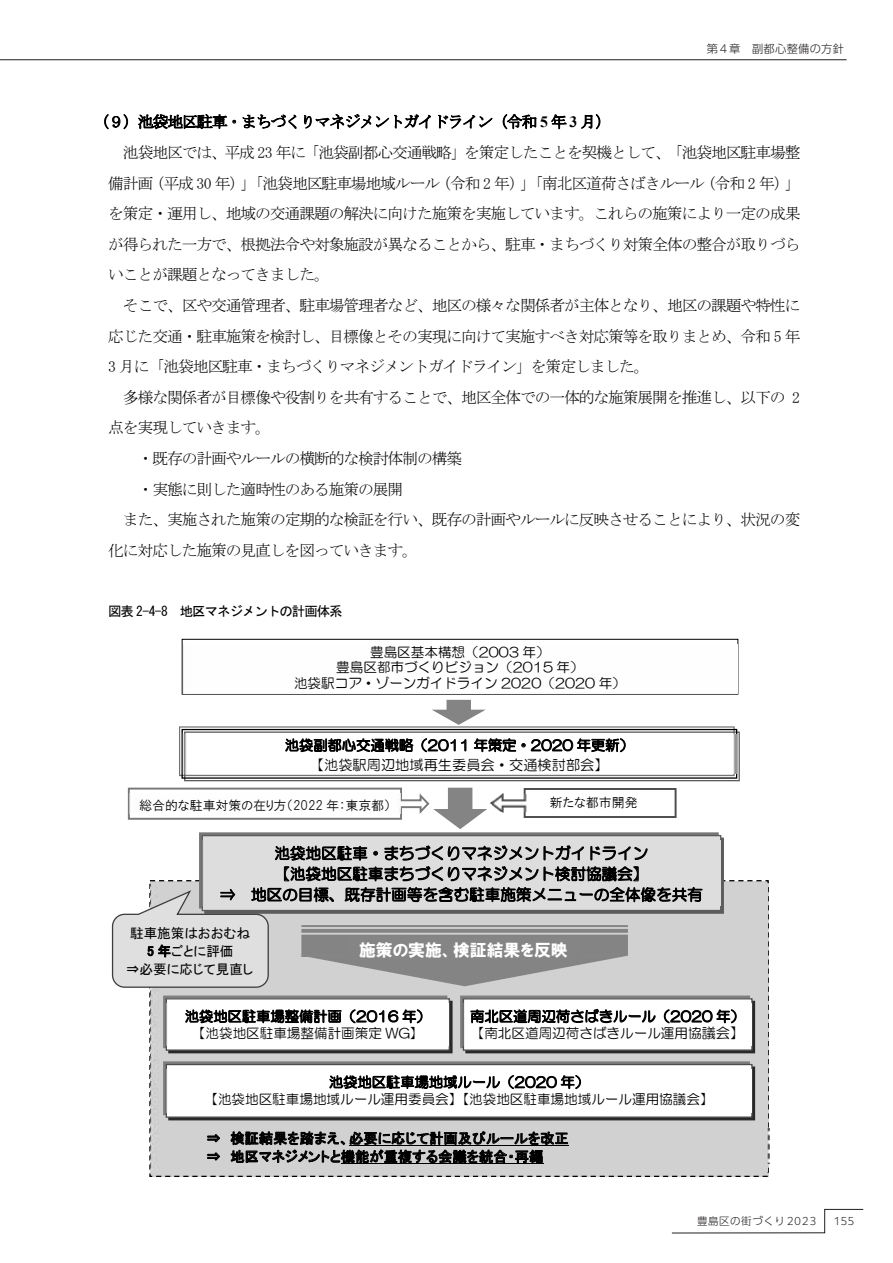
<style>
.page{position:relative;width:893px;height:1263px;background:#fff}
.page>*{position:absolute;margin:0;border:0;box-sizing:border-box;transform-origin:0 0}
.t1{font:16.8px "HGP Soei Kakugothic UB";color:#fff}
.t2{font:15.75px "MS Mincho";letter-spacing:-.07em;color:#000}
.t3{font:15.45px/20.7px "HG Maru Gothic MPRO";letter-spacing:.005em;color:#000;text-align:center}
.t4{font:14.25px/19.4px "HG Maru Gothic MPRO";letter-spacing:.005em;color:#000;text-align:center}
.t5{font:14.25px/18.1px "MS P Gothic";letter-spacing:.005em;color:#000}
.t6{font:13.65px/15.5px "HG Maru Gothic MPRO";color:#000;text-align:center}
.t7{font:13.65px/18.1px "MS P Gothic";color:#000;text-align:center}
.t8{font:13.5px "MS Gothic";letter-spacing:-.08em;color:#000}
.t9{font:12.9px "HGP Gothic M";color:#000}
.t10{font:300 11.25px "PUD Shin Go Pr 6 N";letter-spacing:.025em;color:#231f20}
.t11{font:300 10.5px "PUD Shin Go Pr 6 N";letter-spacing:.05em;color:#231f20}
.s1{font-family:"Times New Roman";font-weight:700}
.s2{font-size:14.25px}
</style>
<div class="page">
<div style="left:150px;top:886px;width:618px;height:285px;background:#d1d1d1"></div>
<svg style="left:460px;top:995px;width:295px;height:58px;background:#666"></svg>
<div style="left:463px;top:999px;width:289px;height:51px;background:#fff"></div>
<div style="left:463px;top:998px;width:290px;height:53px;border:1px solid #4c4c4c"></div>
<img style="left:463px;top:1004px;width:2px;height:41px">
<svg style="left:163px;top:1061px;width:592px;height:59px;background:#616161"></svg>
<div style="left:166px;top:1064px;width:586px;height:53px;background:#fff"></div>
<div style="left:166px;top:1064px;width:587px;height:54px;border:1px solid #4c4c4c"></div>
<svg style="left:179px;top:638px;width:561px;height:143px"></svg>
<svg style="left:163px;top:995px;width:290px;height:58px;background:#666"></svg>
<div style="left:166px;top:999px;width:283px;height:51px;background:#fff"></div>
<div style="left:166px;top:998px;width:284px;height:53px;border:1px solid #4c4c4c"></div>
<img style="left:167px;top:1004px;width:282px;height:41px">
<div style="left:197px;top:1128px;width:573px;height:36px;background:#d1d1d1"></div>
<hr style="left:349px;top:1145px;width:220px;height:1px;background:#000">
<hr style="left:341px;top:1163px;width:202px;height:1px;background:#000">
<svg style="left:111px;top:787px;width:613px;height:201px"></svg>
<img style="left:492px;top:794px;width:150px;height:17px">
<div style="left:348px;top:938px;width:230px;height:22px;background:#858585"></div>
<hr style="left:0;top:59px;width:847px;height:1px;background:#231f20">
<svg style="left:671px;top:1209px;width:193px;height:24px"></svg>
<p class="t10" style="left:707px;top:40px;width:139px">第4章　副都心整備の方針</p>
<p class="t2" style="left:94px;top:114px;width:519px">（９）池袋地区駐車・まちづくりマネジメントガイドライン（令和 <span class="s1">5</span> 年 <span class="s1">3</span> 月）</p>
<p class="t2" style="left:123px;top:144px;width:679px">池袋地区では、平成 23 年に「池袋副都心交通戦略」を策定したことを契機として、「池袋地区駐車場整</p>
<p class="t2" style="left:108px;top:175px;width:694px">備計画（平成 30 年）」「池袋地区駐車場地域ルール（令和 2 年）」「南北区道荷さばきルール（令和 2 年）」</p>
<p class="t2" style="left:108px;top:206px;width:694px">を策定・運用し、地域の交通課題の解決に向けた施策を実施しています。これらの施策により一定の成果</p>
<p class="t2" style="left:108px;top:236px;width:694px">が得られた一方で、根拠法令や対象施設が異なることから、駐車・まちづくり対策全体の整合が取りづら</p>
<p class="t2" style="left:108px;top:267px;width:223px">いことが課題となってきました。</p>
<p class="t2" style="left:123px;top:297px;width:679px">そこで、区や交通管理者、駐車場管理者など、地区の様々な関係者が主体となり、地区の課題や特性に</p>
<p class="t2" style="left:108px;top:328px;width:694px">応じた交通・駐車施策を検討し、目標像とその実現に向けて実施すべき対応策等を取りまとめ、令和 5 年</p>
<p class="t2" style="left:108px;top:359px;width:543px">3 月に「池袋地区駐車・まちづくりマネジメントガイドライン」を策定しました。</p>
<p class="t2" style="left:123px;top:389px;width:679px">多様な関係者が目標像や役割りを共有することで、地区全体での一体的な施策展開を推進し、以下の 2</p>
<p class="t2" style="left:108px;top:420px;width:164px">点を実現していきます。</p>
<p class="t2" style="left:138px;top:450px;width:326px">・既存の計画やルールの横断的な検討体制の構築</p>
<p class="t2" style="left:138px;top:481px;width:267px">・実態に則した適時性のある施策の展開</p>
<p class="t2" style="left:123px;top:512px;width:679px">また、実施された施策の定期的な検証を行い、既存の計画やルールに反映させることにより、状況の変</p>
<p class="t2" style="left:108px;top:542px;width:311px">化に対応した施策の見直しを図っていきます。</p>
<p class="t8" style="left:108px;top:605px;width:236px">図表 2-4-8 地区マネジメントの計画体系</p>
<p class="t6" style="left:294px;top:644px;width:333px">豊島区基本構想（2003 年）<br>豊島区都市づくりビジョン（2015 年）<br>池袋駅コア・ゾーンガイドライン 2020（2020 年）</p>
<p class="t4" style="left:285px;top:735px;width:350px">池袋副都心交通戦略（2011 年策定・2020 年更新）【池袋駅周辺地域再生委員会・交通検討部会】</p>
<p class="t9" style="left:139px;top:799px;width:253px">総合的な駐車対策の在り方（2022 年：東京都）</p>
<p class="t9" style="left:550px;top:796px;width:89px">新たな都市開発</p>
<p class="t3" style="left:220px;top:843px;width:484px">池袋地区駐車・まちづくりマネジメントガイドライン<br>【池袋地区駐車まちづくりマネジメント検討協議会】<br>⇒ 地区の目標、既存計画等を含む駐車施策メニューの全体像を共有</p>
<p class="t7" style="left:126px;top:924px;width:129px">駐車施策はおおむね<br>5 年ごとに評価<br>⇒必要に応じて見直し</p>
<p class="t1" style="left:359px;top:941px;width:210px">施策の実施、検証結果を反映</p>
<p class="t4" style="left:470px;top:1007px;width:276px">南北区道周辺荷さばきルール（2020 年）</p>
<p class="t6" style="left:471px;top:1025px;width:275px">【南北区道周辺荷さばきルール運用協<span class="s2">議会】</span></p>
<p class="t4" style="left:329px;top:1072px;width:262px">池袋地区駐車場地域ルール（2020 年）</p>
<p class="t6" style="left:204px;top:1091px;width:511px">【池袋地区駐車場地域ルール運用委員会】【池袋地区駐車場地域ルール運用協議会】</p>
<p class="t4" style="left:185px;top:1007px;width:247px">池袋地区駐車場整備計画（2016 年）</p>
<p class="t6" style="left:192px;top:1025px;width:233px">【池袋地区駐車場整備計画策定 WG】</p>
<p class="t5" style="left:207px;top:1129px;width:364px">⇒ 検証結果を踏まえ、必要に応じて計画及びルールを改正⇒ 地区マネジメントと機能が重複する会議を統合・再編</p>
<p class="t11" style="left:697px;top:1213px;width:121px">豊島区の街づくり2023</p>
<p class="t11" style="left:833px;top:1213px;width:23px">155</p>
</div>
